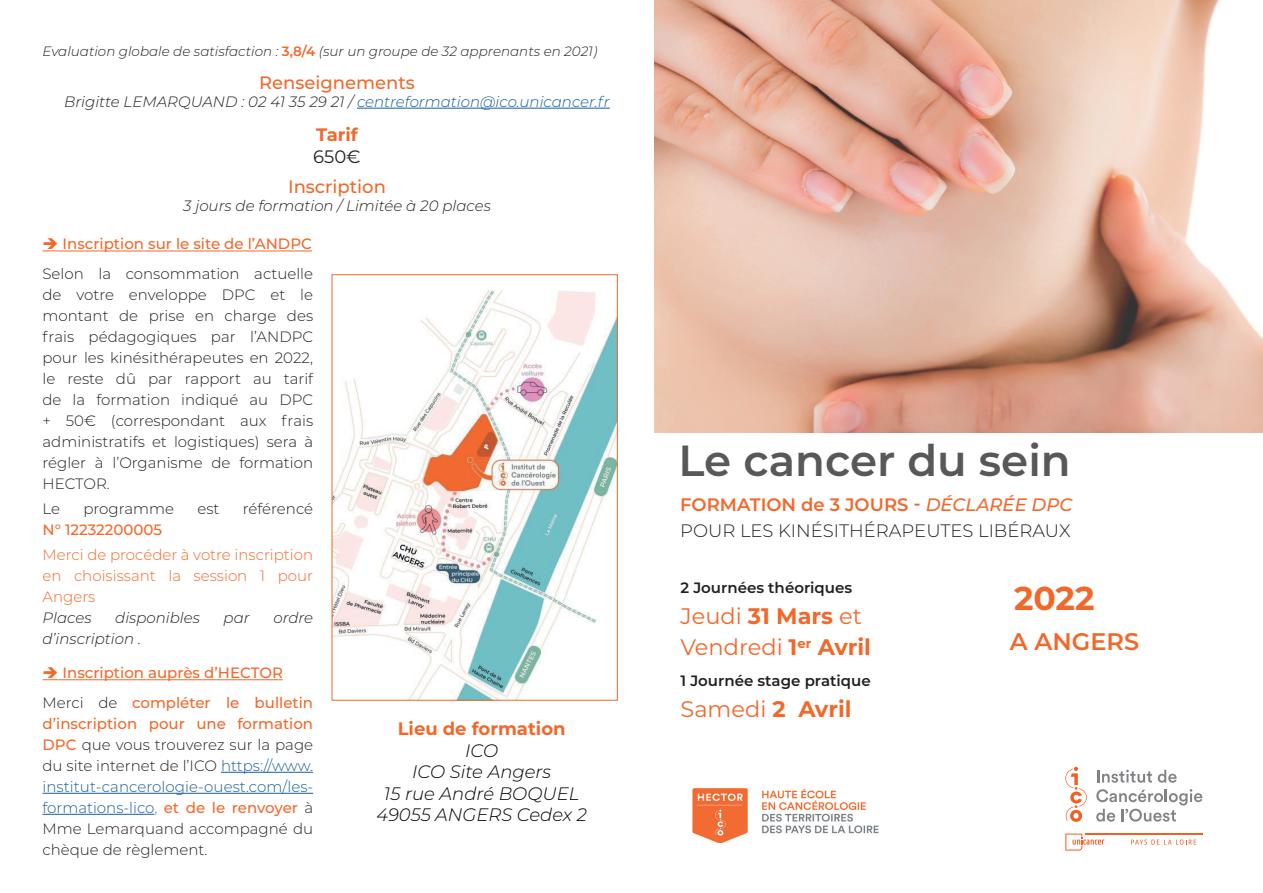
<style>
.page{position:relative;width:1263px;height:893px;background:#fff}
.page>*{position:absolute;margin:0;border:0;box-sizing:border-box;transform-origin:0 0}
.t1{font:600 43.5px "Montserrat";color:#57585a}
.t2{font:700 33px "Montserrat";color:#f2682a}
.t3{font:600 24px "Montserrat";color:#f2682a}
.t4{font:22.5px/31.2px "Montserrat";color:#f2682a}
.t5{font:300 18px/25.8px "Montserrat";color:#231f20}
.t6{font:italic 300 18px/21.6px "Montserrat";color:#000;text-align:center}
.t7{font:500 18px "Montserrat";color:#f2682a}
.t8{font:700 18px "Montserrat";color:#f2682a}
.t9{font:18px "Montserrat";color:#231f20}
.t10{font:300 15px/21px "Montserrat";color:#231f20;text-align:justify}
.t11{font:500 15px/29.5px "Montserrat";color:#f2682a}
.t12{font:italic 300 15px "Montserrat";color:#231f20}
.t13{font:300 15px/21px "Montserrat";color:#f2682a;text-align:justify}
.t14{font:italic 300 15px "Montserrat";color:#175d9e}
.t15{font:600 15px "Montserrat";color:#231f20}
.t16{font:italic 300 13.5px "Montserrat";color:#231f20}
.s1{font-weight:600;font-style:normal;color:#f2682a}
.s2{color:#231f20}
.s3{font-weight:300;color:#231f20}
.s4{font-weight:500;color:#f2682a}
.s5{color:#175d9e}
.s6{color:#737779}
.s7{font-weight:600;color:#f2682a}
.s8{font-weight:500;font-style:italic;color:#f2682a}
.s9{font-weight:700}
</style>
<div class="page">
<hr style="left:357px;top:108px;width:253px;height:1px;background:#175d9e">
<img style="left:692px;top:788px;width:187px;height:54px">
<svg style="left:1131px;top:839px;width:65px;height:6px"></svg>
<hr style="left:1085px;top:834px;width:117px;height:1px;background:#f26021">
<svg style="left:1065px;top:834px;width:39px;height:16px"></svg>
<svg style="left:1097px;top:770px;width:55px;height:13px"></svg>
<svg style="left:1158px;top:770px;width:18px;height:13px"></svg>
<svg style="left:1096px;top:789px;width:106px;height:33px"></svg>
<svg style="left:1065px;top:767px;width:22px;height:55px"></svg>
<svg style="left:43px;top:251px;width:16px;height:1px"></svg>
<hr style="left:59px;top:251px;width:253px;height:1px;background:#f2682a">
<svg style="left:43px;top:679px;width:16px;height:1px"></svg>
<hr style="left:59px;top:679px;width:224px;height:1px;background:#f2682a">
<hr style="left:221px;top:772px;width:92px;height:1px;background:#175d9e">
<hr style="left:43px;top:793px;width:270px;height:1px;background:#175d9e">
<hr style="left:43px;top:814px;width:111px;height:1px;background:#175d9e">
<img style="left:654px;top:0;width:609px;height:432px">
<img style="left:334px;top:290px;width:282px;height:409px">
<div style="left:332px;top:274px;width:286px;height:427px;border:1px solid #f2682a"></div>
<p class="t16" style="left:43px;top:42px;width:556px">Evaluation globale de satisfaction : <span class="s1">3,8/4</span> (sur un groupe de 32 apprenants en 2021)</p>
<p class="t7" style="left:259px;top:70px;width:157px">Renseignements</p>
<p class="t14" style="left:64px;top:91px;width:547px"><span class="s2">Brigitte LEMARQUAND : 02 41 35 29 21 /</span> centreformation@ico.unicancer.fr</p>
<p class="t8" style="left:316px;top:122px;width:43px">Tarif</p>
<p class="t9" style="left:313px;top:144px;width:49px">650€</p>
<p class="t7" style="left:288px;top:174px;width:99px">Inscription</p>
<p class="t12" style="left:183px;top:195px;width:309px">3 jours de formation / Limitée à 20 places</p>
<p class="t11" style="left:43px;top:229px;width:272px">➔ Inscription sur le site de l’ANDPC<br><span class="s3">Selon la consommation actuelle</span></p>
<p class="t10" style="left:43px;top:284px;width:272px">de votre enveloppe DPC et le montant de prise en charge des frais pédagogiques par l’ANDPC pour les kinésithérapeutes en 2022, le reste dû par rapport au tarif de la formation indiqué au DPC + 50€ (correspondant aux frais administratifs et logistiques) sera à régler à l’Organisme de formation HECTOR.</p>
<p class="t10" style="left:43px;top:498px;width:19px">Le</p>
<p class="t10" style="left:83px;top:498px;width:92px">programme</p>
<p class="t10" style="left:197px;top:498px;width:24px">est</p>
<p class="t10" style="left:243px;top:498px;width:72px">référencé</p>
<p class="t11" style="left:43px;top:514px;width:121px">N° 12232200005</p>
<p class="t13" style="left:43px;top:544px;width:272px">Merci de procéder à votre inscription en choisissant la session 1 pour Angers</p>
<p class="t12" style="left:43px;top:608px;width:51px">Places</p>
<p class="t12" style="left:115px;top:608px;width:86px">disponibles</p>
<p class="t12" style="left:224px;top:608px;width:28px">par</p>
<p class="t12" style="left:273px;top:608px;width:41px">ordre</p>
<p class="t12" style="left:43px;top:629px;width:100px">d’inscription .</p>
<p class="t11" style="left:43px;top:657px;width:272px">➔ Inscription auprès d’HECTOR<br><span class="s3">Merci de</span> compléter le bulletin</p>
<p class="t10" style="left:43px;top:712px;width:272px"><span class="s4">d’inscription pour une formation DPC</span> que vous trouverez sur la page du site internet de l’ICO <span class="s5">https://www. institut-cancerologie-ouest.com/les&shy;formations-lico</span><span class="s6">,</span> <span class="s4">et de le renvoyer</span> à Mme Lemarquand accompagné du chèque de règlement.</p>
<p class="t8" style="left:398px;top:716px;width:169px">Lieu de formation</p>
<p class="t6" style="left:376px;top:739px;width:212px">ICO<br>ICO Site Angers<br>15 rue André BOQUEL<br>49055 ANGERS Cedex 2</p>
<h1 class="t1" style="left:678px;top:430px;width:394px">Le cancer du sein</h1>
<p class="t5" style="left:680px;top:491px;width:394px"><span class="s7">FORMATION de 3 JOURS -</span> <span class="s8">DÉCLARÉE DPC<br></span>POUR LES KINÉSITHÉRAPEUTES LIBÉRAUX</p>
<p class="t15" style="left:680px;top:577px;width:173px">2 Journées théoriques</p>
<h3 class="t4" style="left:680px;top:600px;width:192px">Jeudi <span class="s9">31 Mars</span> et<br>Vendredi <span class="s9">1</span><sup>er</sup> <span class="s9">Avril</span></h3>
<p class="t15" style="left:680px;top:670px;width:192px">1 Journée stage pratique</p>
<h3 class="t4" style="left:680px;top:693px;width:173px">Samedi <span class="s9">2 Avril</span></h3>
<h2 class="t2" style="left:1014px;top:575px;width:82px">2022</h2>
<h3 class="t3" style="left:1010px;top:624px;width:131px">A ANGERS</h3>
</div>
